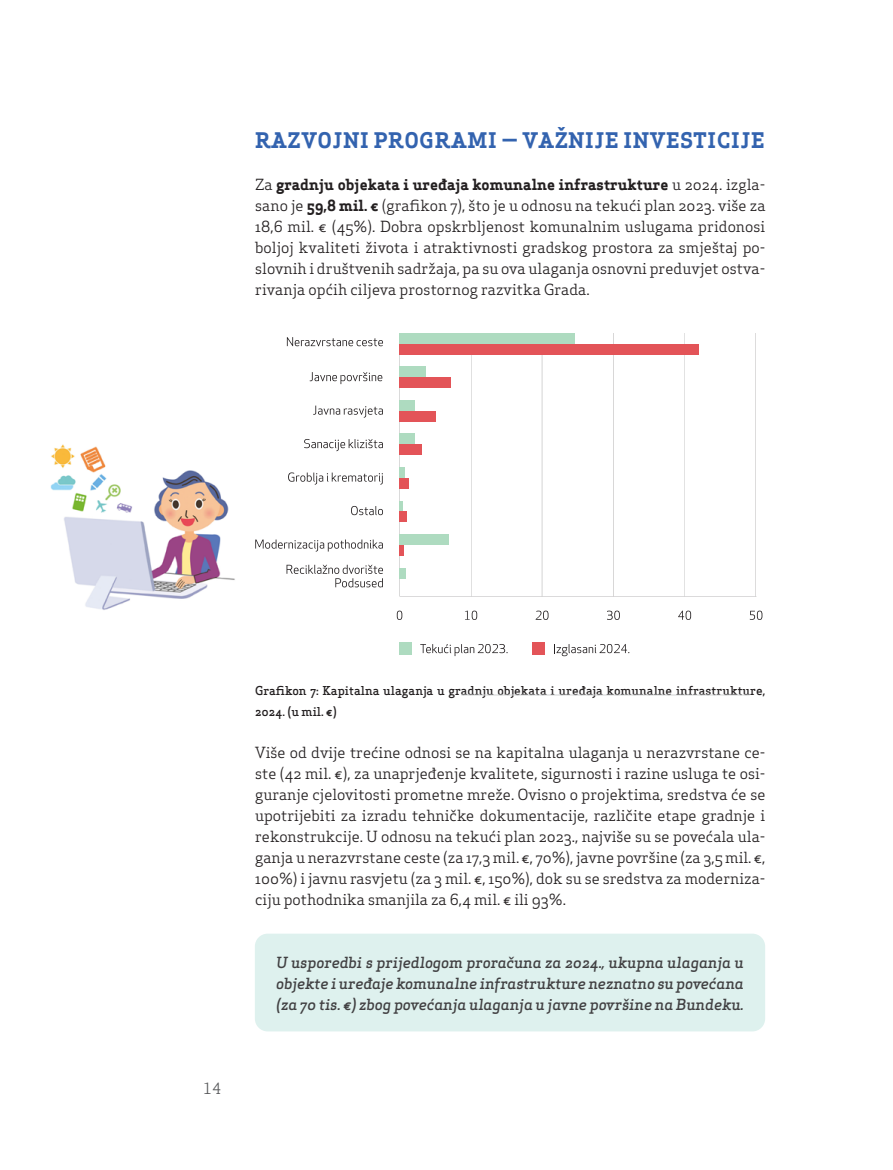
<style>
.page{position:relative;width:893px;height:1170px;background:#fff}
.page>*{position:absolute;margin:0;border:0;box-sizing:border-box;transform-origin:0 0}
.t1{font:700 21px "Apex Serif";letter-spacing:.045em;color:#3363af}
.t2{font:15px/21px "Apex Serif";color:#231f20;text-align:justify}
.t3{font:italic 500 15px/21px "Apex Serif";letter-spacing:-.01em;color:#414042;text-align:justify}
.t4{font:15px "Apex Serif";color:#58595b}
.t5{font:500 12px/21px "Apex Serif";color:#231f20}
.s1{font-weight:700}
</style>
<div class="page">
<hr style="left:399px;top:333px;width:1px;height:263px;background:#231f20">
<hr style="left:542px;top:333px;width:1px;height:263px;background:#231f20">
<hr style="left:471px;top:333px;width:1px;height:263px;background:#231f20">
<hr style="left:755px;top:333px;width:1px;height:263px;background:#231f20">
<hr style="left:400px;top:596px;width:356px;height:1px;background:#231f20">
<hr style="left:685px;top:333px;width:1px;height:263px;background:#231f20">
<hr style="left:613px;top:333px;width:1px;height:263px;background:#231f20">
<hr style="left:461px;top:694px;width:289px;height:1px;background:#d1d3d4">
<div style="left:255px;top:933px;width:510px;height:98px;background:#def1ee;border-radius:13px"></div>
<svg style="left:465px;top:610px;width:12px;height:10px"></svg>
<svg style="left:607px;top:610px;width:13px;height:10px"></svg>
<svg style="left:678px;top:610px;width:13px;height:10px"></svg>
<svg style="left:750px;top:610px;width:12px;height:10px"></svg>
<svg style="left:536px;top:610px;width:12px;height:10px"></svg>
<svg style="left:397px;top:610px;width:5px;height:10px"></svg>
<svg style="left:255px;top:539px;width:128px;height:12px"></svg>
<svg style="left:287px;top:337px;width:96px;height:9px"></svg>
<svg style="left:351px;top:506px;width:32px;height:9px"></svg>
<svg style="left:288px;top:472px;width:95px;height:12px"></svg>
<div style="left:399px;top:333px;width:176px;height:10px;background:#aedbc0"></div>
<div style="left:399px;top:343px;width:299px;height:11px;background:#e35458"></div>
<div style="left:399px;top:366px;width:26px;height:11px;background:#aedbc0"></div>
<div style="left:399px;top:377px;width:52px;height:11px;background:#e35458"></div>
<div style="left:399px;top:400px;width:15px;height:11px;background:#aedbc0"></div>
<div style="left:399px;top:411px;width:37px;height:10px;background:#e35458"></div>
<div style="left:399px;top:433px;width:15px;height:11px;background:#aedbc0"></div>
<div style="left:399px;top:444px;width:22px;height:11px;background:#e35458"></div>
<div style="left:399px;top:467px;width:6px;height:11px;background:#aedbc0"></div>
<div style="left:399px;top:478px;width:10px;height:10px;background:#e35458"></div>
<hr style="left:399px;top:500px;width:4px;height:11px;background:#aedbc0">
<div style="left:399px;top:511px;width:8px;height:11px;background:#e35458"></div>
<div style="left:399px;top:534px;width:50px;height:11px;background:#aedbc0"></div>
<div style="left:399px;top:545px;width:5px;height:10px;background:#e35458"></div>
<div style="left:399px;top:567px;width:7px;height:11px;background:#aedbc0"></div>
<svg style="left:554px;top:644px;width:75px;height:12px"></svg>
<div style="left:532px;top:642px;width:13px;height:13px;background:#e35458"></div>
<svg style="left:420px;top:644px;width:88px;height:12px"></svg>
<div style="left:399px;top:642px;width:13px;height:13px;background:#aedbc0"></div>
<svg style="left:313px;top:405px;width:70px;height:12px"></svg>
<svg style="left:310px;top:372px;width:72px;height:12px"></svg>
<svg style="left:304px;top:439px;width:79px;height:12px"></svg>
<svg style="left:287px;top:564px;width:96px;height:23px"></svg>
<img style="left:50px;top:444px;width:185px;height:166px">
<h1 class="t1" style="left:255px;top:127px;width:511px">RAZVOJNI PROGRAMI — VAŽNIJE INVESTICIJE</h1>
<p class="t2" style="left:255px;top:174px;width:512px">Za <span class="s1">gradnju objekata i uređaja komunalne infrastrukture</span> u 2024. izgla&shy;sano je <span class="s1">59,8 mil. €</span> (grafikon 7), što je u odnosu na tekući plan 2023. više za 18,6 mil. € (45%). Dobra opskrbljenost komunalnim uslugama pridonosi boljoj kvaliteti života i atraktivnosti gradskog prostora za smještaj po&shy;slovnih i društvenih sadržaja, pa su ova ulaganja osnovni preduvjet ostva&shy;rivanja općih ciljeva prostornog razvitka Grada.</p>
<p class="t4" style="left:203px;top:1078px;width:19px">14</p>
<p class="t5" style="left:255px;top:679px;width:512px">Grafikon 7: Kapitalna ulaganja u gradnju objekata i uređaja komunalne infrastrukture,<br>2024. (u mil. €)</p>
<p class="t2" style="left:255px;top:741px;width:512px">Više od dvije trećine odnosi se na kapitalna ulaganja u nerazvrstane ce&shy;ste (42 mil. €), za unaprjeđenje kvalitete, sigurnosti i razine usluga te osi&shy;guranje cjelovitosti prometne mreže. Ovisno o projektima, sredstva će se upotrijebiti za izradu tehničke dokumentacije, različite etape gradnje i rekonstrukcije. U odnosu na tekući plan 2023., najviše su se povećala ula&shy;ganja u nerazvrstane ceste (za 17,3 mil. €, 70%), javne površine (za 3,5 mil. €, 100%) i javnu rasvjetu (za 3 mil. €, 150%), dok su se sredstva za moderniza&shy;ciju pothodnika smanjila za 6,4 mil. € ili 93%.</p>
<p class="t3" style="left:276px;top:951px;width:469px">U usporedbi s prijedlogom proračuna za 2024., ukupna ulaganja u objekte i uređaje komunalne infrastrukture neznatno su povećana (za 70 tis. €) zbog povećanja ulaganja u javne površine na Bundeku.</p>
</div>
